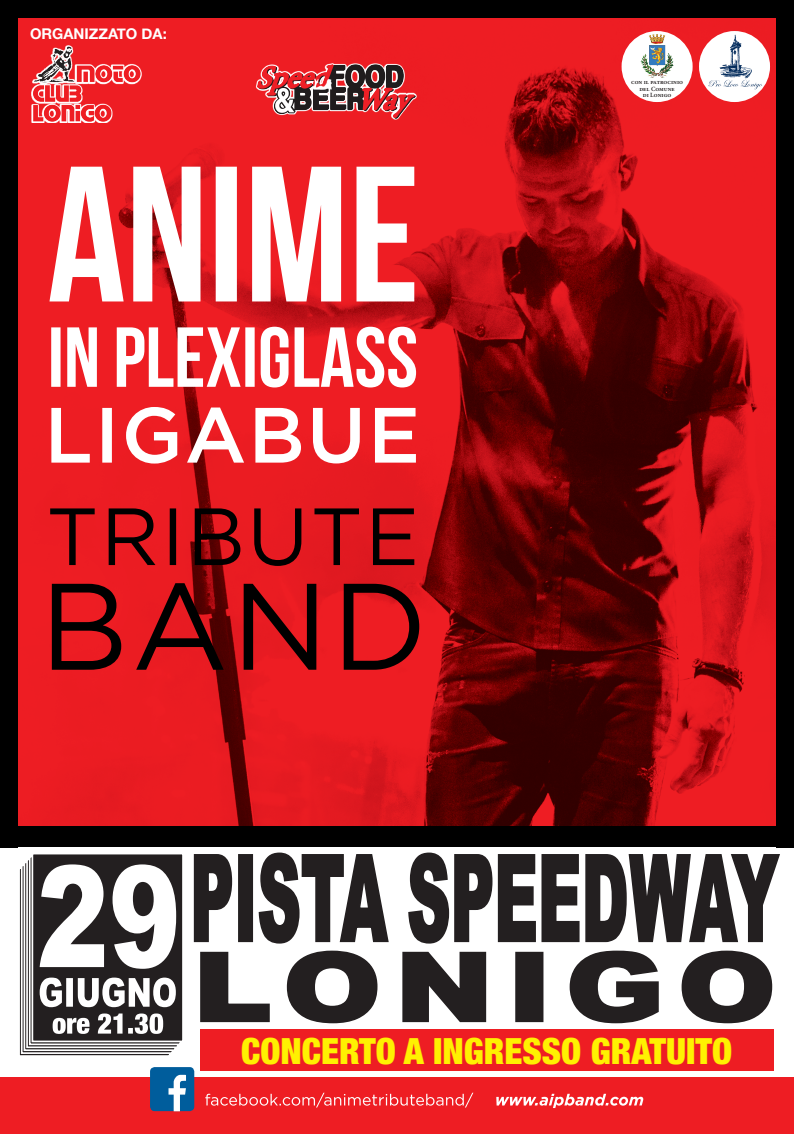
<style>
.page{position:relative;width:794px;height:1134px;background:#fff}
.page>*{position:absolute;margin:0;border:0;box-sizing:border-box;transform-origin:0 0}
.t1{font:900 120.8px "Arial";color:#231f20;scale:.5 1}
.t2{font:900 96px "Arial";letter-spacing:.1em;color:#231f20;scale:1.25 1}
.t3{font:900 condensed 36px "Helvetica Neue";color:#fff101}
.t4{font:700 14.8px "Helvetica Neue";color:#fff}
.t5{font:600 6.4px "Minion Pro";color:#231f20}
</style>
<div class="page">
<img style="left:17px;top:17px;width:760px;height:810px">
<div style="left:0;top:0;width:17px;height:847px;background:#000"></div>
<div style="left:777px;top:0;width:17px;height:847px;background:#000"></div>
<div style="left:0;top:0;width:794px;height:17px;background:#000"></div>
<div style="left:0;top:827px;width:794px;height:20px;background:#000"></div>
<div style="left:0;top:1077px;width:794px;height:57px;background:#ee1d23"></div>
<svg style="left:205px;top:1093px;width:268px;height:14px"></svg>
<svg style="left:496px;top:1094px;width:147px;height:14px"></svg>
<div style="left:150px;top:1067px;width:44px;height:44px;background:#005d9c;border-radius:5px"></div>
<svg style="left:168px;top:1074px;width:18px;height:37px"></svg>
<svg style="left:49px;top:167px;width:365px;height:134px"></svg>
<svg style="left:51px;top:327px;width:365px;height:60px"></svg>
<svg style="left:51px;top:407px;width:365px;height:57px"></svg>
<svg style="left:50px;top:508px;width:364px;height:58px;background:#a61317"></svg>
<svg style="left:52px;top:583px;width:367px;height:87px;background:#9a1115"></svg>
<div style="left:18px;top:867px;width:152px;height:190px;border:2px solid #fff"></div>
<div style="left:21px;top:864px;width:152px;height:190px;border:2px solid #fff"></div>
<div style="left:24px;top:861px;width:152px;height:190px;border:2px solid #fff"></div>
<div style="left:26px;top:859px;width:152px;height:189px;border:2px solid #fff"></div>
<div style="left:29px;top:856px;width:152px;height:189px;border:2px solid #fff"></div>
<div style="left:32px;top:854px;width:151px;height:187px;background:#231f20"></div>
<div style="left:32px;top:853px;width:152px;height:189px;border:2px solid #fff"></div>
<div style="left:200px;top:1029px;width:573px;height:41px;background:#ee1d23"></div>
<svg style="left:193px;top:854px;width:40px;height:89px"></svg>
<div style="left:238px;top:854px;width:15px;height:88px;border:2px solid #231f20"></div>
<svg style="left:258px;top:852px;width:131px;height:92px"></svg>
<svg style="left:408px;top:852px;width:372px;height:92px"></svg>
<svg style="left:200px;top:951px;width:70px;height:72px"></svg>
<svg style="left:286px;top:950px;width:92px;height:74px"></svg>
<svg style="left:402px;top:951px;width:85px;height:72px"></svg>
<div style="left:515px;top:952px;width:28px;height:70px;border:2px solid #231f20"></div>
<svg style="left:569px;top:950px;width:90px;height:74px"></svg>
<svg style="left:681px;top:950px;width:92px;height:74px"></svg>
<svg style="left:40px;top:864px;width:136px;height:105px"></svg>
<svg style="left:40px;top:977px;width:136px;height:30px"></svg>
<svg style="left:53px;top:1013px;width:110px;height:21px"></svg>
<svg style="left:256px;top:63px;width:161px;height:57px"></svg>
<img style="left:257px;top:65px;width:158px;height:53px">
<svg style="left:31px;top:46px;width:111px;height:77px"></svg>
<img style="left:30px;top:47px;width:110px;height:75px">
<div style="left:699px;top:31px;width:71px;height:71px;background:#fff;border-radius:50%"></div>
<img style="left:719px;top:35px;width:24px;height:43px">
<svg style="left:708px;top:80px;width:54px;height:10px"></svg>
<div style="left:621px;top:31px;width:71px;height:71px;background:#fff;border-radius:50%"></div>
<img style="left:639px;top:31px;width:36px;height:47px">
<p class="t4" style="left:30px;top:22px;width:138px">ORGANIZZATO DA:</p>
<p class="t5" style="left:631px;top:78px;width:53px">con il patrocinio</p>
<p class="t5" style="left:639px;top:84px;width:37px">del Comune</p>
<p class="t5" style="left:643px;top:91px;width:30px">di Lonigo</p>
<p class="t1" style="left:190px;top:810px;width:1178px">PISTA SPEEDWAY</p>
<p class="t2" style="left:192px;top:917px;width:469px">LONIGO</p>
<p class="t3" style="left:241px;top:1021px;width:492px">CONCERTO A INGRESSO GRATUITO</p>
</div>
